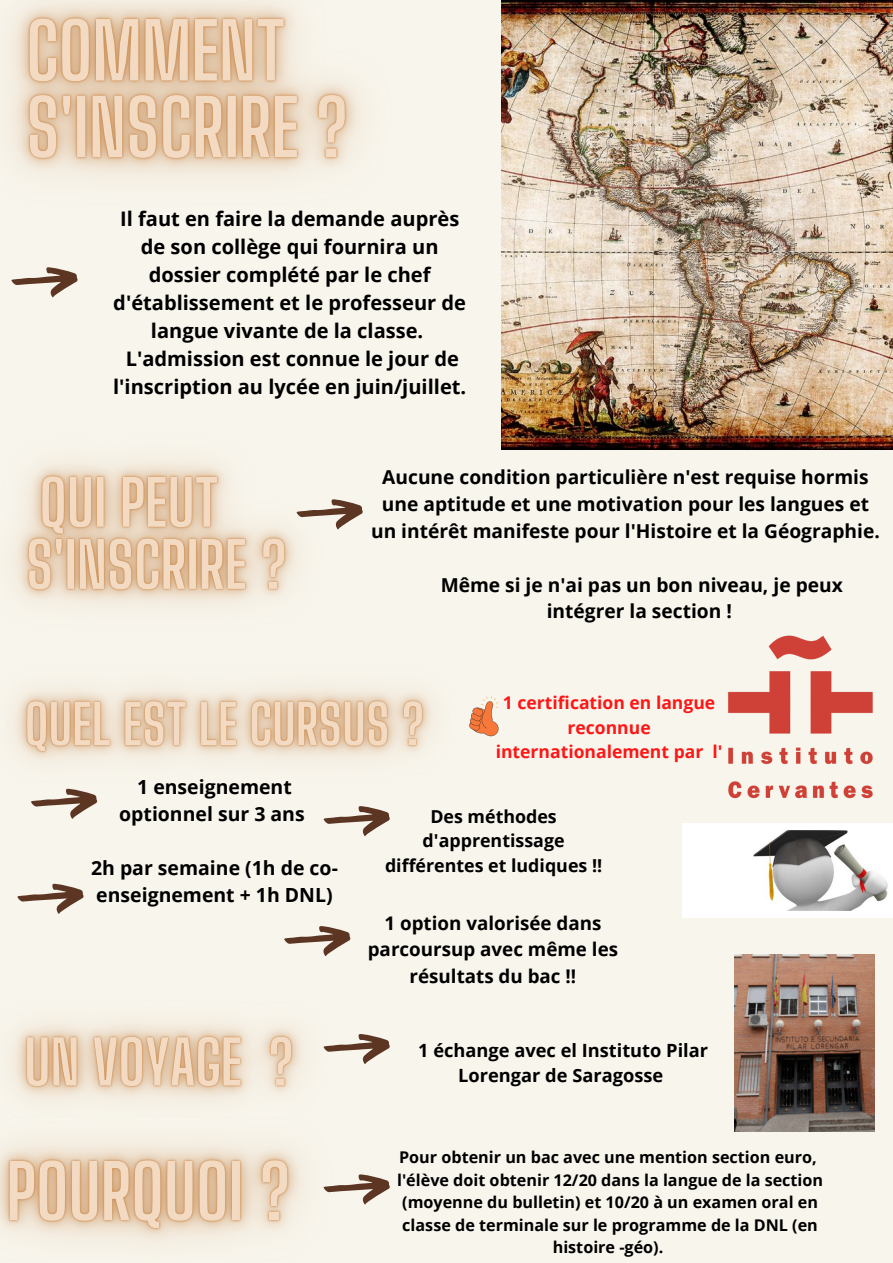
<style>
.page{position:relative;width:893px;height:1263px;background:#f8f5ec}
.page>*{position:absolute;margin:0;border:0;box-sizing:border-box;transform-origin:0 0}
.t1{font:700 20.02px/28px "Open Sans";color:#000;text-align:center}
.t2{font:700 19.42px/27.1px "Open Sans";color:#000;text-align:center}
.t3{font:700 19.2px/26.8px "Open Sans";color:#000;text-align:center}
.t4{font:700 18.83px/26.2px "Open Sans";color:#000;text-align:center}
.t5{font:700 18.23px/25.3px "Open Sans";color:#000;text-align:center}
.t6{font:700 17.85px/24.8px "Open Sans";color:#000;text-align:center}
.t7{font:700 17.55px/24.4px "Open Sans";color:#ff1616;text-align:center}
.t8{font:700 16.12px/22.5px "Open Sans";color:#000;text-align:center}
</style>
<div class="page">
<svg style="left:11px;top:267px;width:67px;height:31px"></svg>
<img style="left:15px;top:462px;width:282px;height:142px">
<svg style="left:296px;top:499px;width:67px;height:31px"></svg>
<svg style="left:17px;top:883px;width:67px;height:31px"></svg>
<svg style="left:284px;top:926px;width:66px;height:30px"></svg>
<img style="left:502px;top:0;width:391px;height:450px">
<svg style="left:323px;top:818px;width:67px;height:18px"></svg>
<svg style="left:375px;top:1036px;width:15px;height:21px"></svg>
<img style="left:734px;top:954px;width:140px;height:178px">
<img style="left:728px;top:635px;width:145px;height:164px">
<img style="left:682px;top:823px;width:211px;height:94px">
<svg style="left:497px;top:702px;width:2px;height:31px"></svg>
<img style="left:12px;top:0;width:349px;height:176px">
<img style="left:0;top:1167px;width:390px;height:75px">
<img style="left:14px;top:688px;width:483px;height:130px">
<img style="left:0;top:1023px;width:375px;height:144px">
<p class="t1" style="left:113px;top:204px;width:354px">Il faut en faire la demande auprès de son collège qui fournira un dossier complété par le chef d'établissement et le professeur de langue vivante de la classe.<br>L'admission est connue le jour de l'inscription au lycée en juin/juillet.</p>
<p class="t3" style="left:371px;top:464px;width:510px">Aucune condition particulière n'est requise hormis une aptitude et une motivation pour les langues et un intérêt manifeste pour l'Histoire et la Géographie.</p>
<p class="t3" style="left:441px;top:571px;width:404px">Même si je n'ai pas un bon niveau, je peux intégrer la section !</p>
<p class="t2" style="left:119px;top:773px;width:187px">1 enseignement optionnel sur 3 ans</p>
<p class="t2" style="left:91px;top:854px;width:248px;text-align:left">2h par semaine (1h de co&shy;enseignement + 1h DNL)</p>
<p class="t7" style="left:496px;top:690px;width:228px">1 certification en langue reconnue internationalement par l'</p>
<p class="t6" style="left:385px;top:803px;width:219px">Des méthodes d'apprentissage différentes et ludiques !!</p>
<p class="t4" style="left:368px;top:910px;width:252px">1 option valorisée dans parcoursup avec même les résultats du bac !!</p>
<p class="t5" style="left:418px;top:1037px;width:291px">1 échange avec el Instituto Pilar<br>Lorengar de Saragosse</p>
<p class="t8" style="left:399px;top:1146px;width:419px">Pour obtenir un bac avec une mention section euro,</p>
<p class="t8" style="left:397px;top:1168px;width:427px">l'élève doit obtenir 12/20 dans la langue de la section (moyenne du bulletin) et 10/20 à un examen oral en classe de terminale sur le programme de la DNL (en histoire -géo).</p>
</div>
